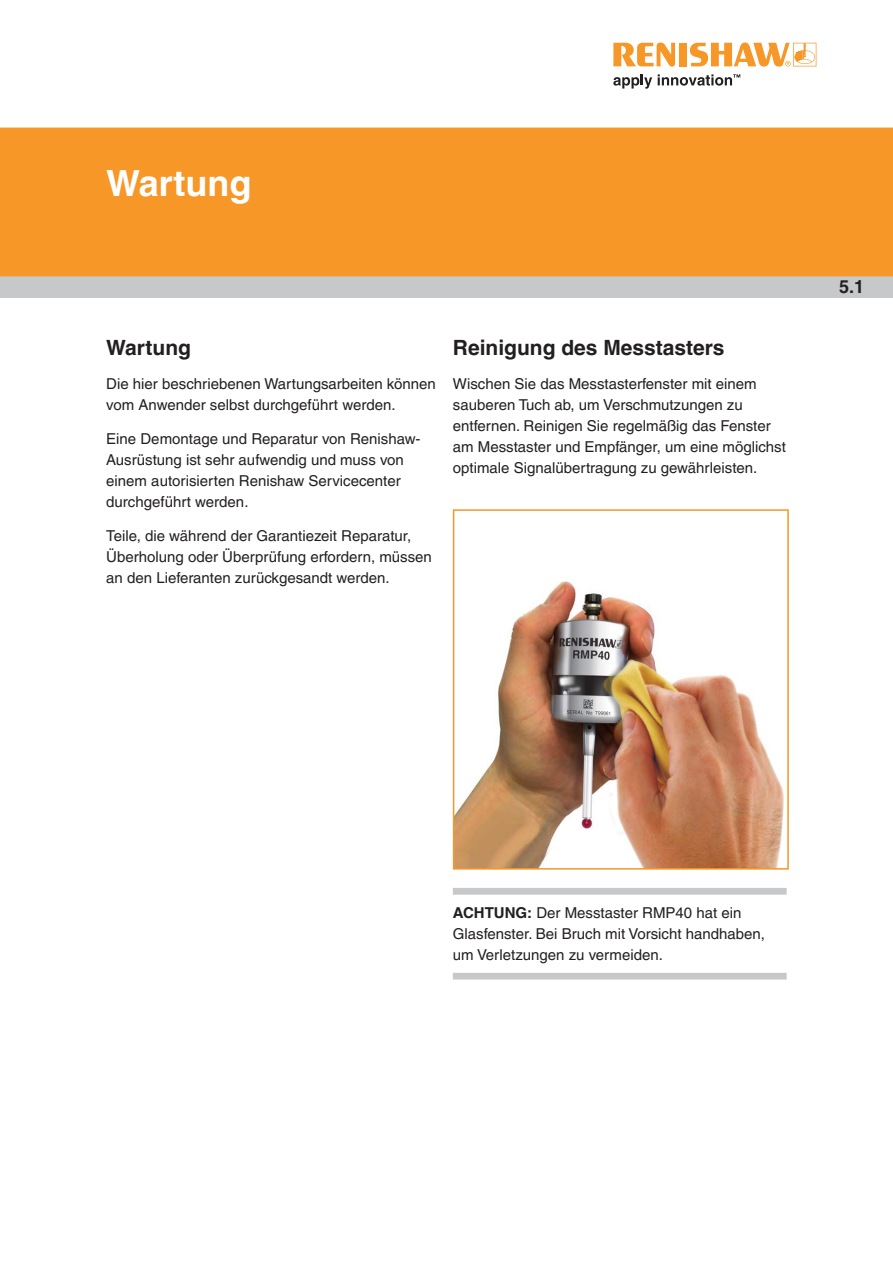
<style>
.page{position:relative;width:893px;height:1263px;background:#fff}
.page>*{position:absolute;margin:0;border:0;box-sizing:border-box;transform-origin:0 0}
.Section_Header{font:700 36px "Helvetica LT Pro";color:#fff}
.Heading_1{font:700 21px "Helvetica LT Pro";color:#231f20}
.t1{font:700 18px "Helvetica LT Pro";color:#231f20}
.Body_Text_10pt{font:15px/21px "Helvetica LT Pro";color:#231f20}
.Caution_2{font:15px/21px "Helvetica LT Pro";color:#231f20}
.s1{font-weight:700}
</style>
<div class="page">
<svg style="left:613px;top:75px;width:39px;height:14px"></svg>
<svg style="left:613px;top:43px;width:62px;height:24px"></svg>
<div style="left:679px;top:43px;width:8px;height:23px;background:#f79727"></div>
<svg style="left:690px;top:43px;width:126px;height:24px"></svg>
<svg style="left:658px;top:74px;width:82px;height:12px"></svg>
<div style="left:0;top:276px;width:893px;height:22px;background:#c7c8ca"></div>
<div style="left:0;top:128px;width:893px;height:148px;background:#f79727"></div>
<img style="left:456px;top:581px;width:328px;height:286px">
<div style="left:453px;top:509px;width:336px;height:361px;border:2px solid #f79727"></div>
<div style="left:453px;top:888px;width:334px;height:7px;background:#c7c8ca"></div>
<div style="left:453px;top:973px;width:334px;height:6px;background:#c7c8ca"></div>
<p class="Section_Header" style="left:106px;top:161px;width:147px">Wartung</p>
<p class="Heading_1" style="left:106px;top:335px;width:86px">Wartung</p>
<p class="Body_Text_10pt" style="left:106px;top:373px;width:331px">Die hier beschriebenen Wartungsarbeiten können vom Anwender selbst durchgeführt werden.</p>
<p class="Body_Text_10pt" style="left:106px;top:428px;width:316px">Eine Demontage und Reparatur von Renishaw-Ausrüstung ist sehr aufwendig und muss von einem autorisierten Renishaw Servicecenter durchgeführt werden.</p>
<p class="Body_Text_10pt" style="left:106px;top:525px;width:327px">Teile, die während der Garantiezeit Reparatur,<br>Überholung oder Überprüfung erfordern, müssen an den Lieferanten zurückgesandt werden.</p>
<p class="Heading_1" style="left:453px;top:335px;width:273px">Reinigung des Messtasters</p>
<p class="Body_Text_10pt" style="left:453px;top:373px;width:335px">Wischen Sie das Messtasterfenster mit einem sauberen Tuch ab, um Verschmutzungen zu entfernen. Reinigen Sie regelmäßig das Fenster am Messtaster und Empfänger, um eine möglichst optimale Signalübertragung zu gewährleisten.</p>
<p class="t1" style="left:839px;top:275px;width:27px">5.1</p>
<p class="Caution_2" style="left:453px;top:902px;width:314px"><span class="s1">ACHTUNG:</span> Der Messtaster RMP40 hat ein<br>Glasfenster. Bei Bruch mit Vorsicht handhaben, um Verletzungen zu vermeiden.</p>
</div>
